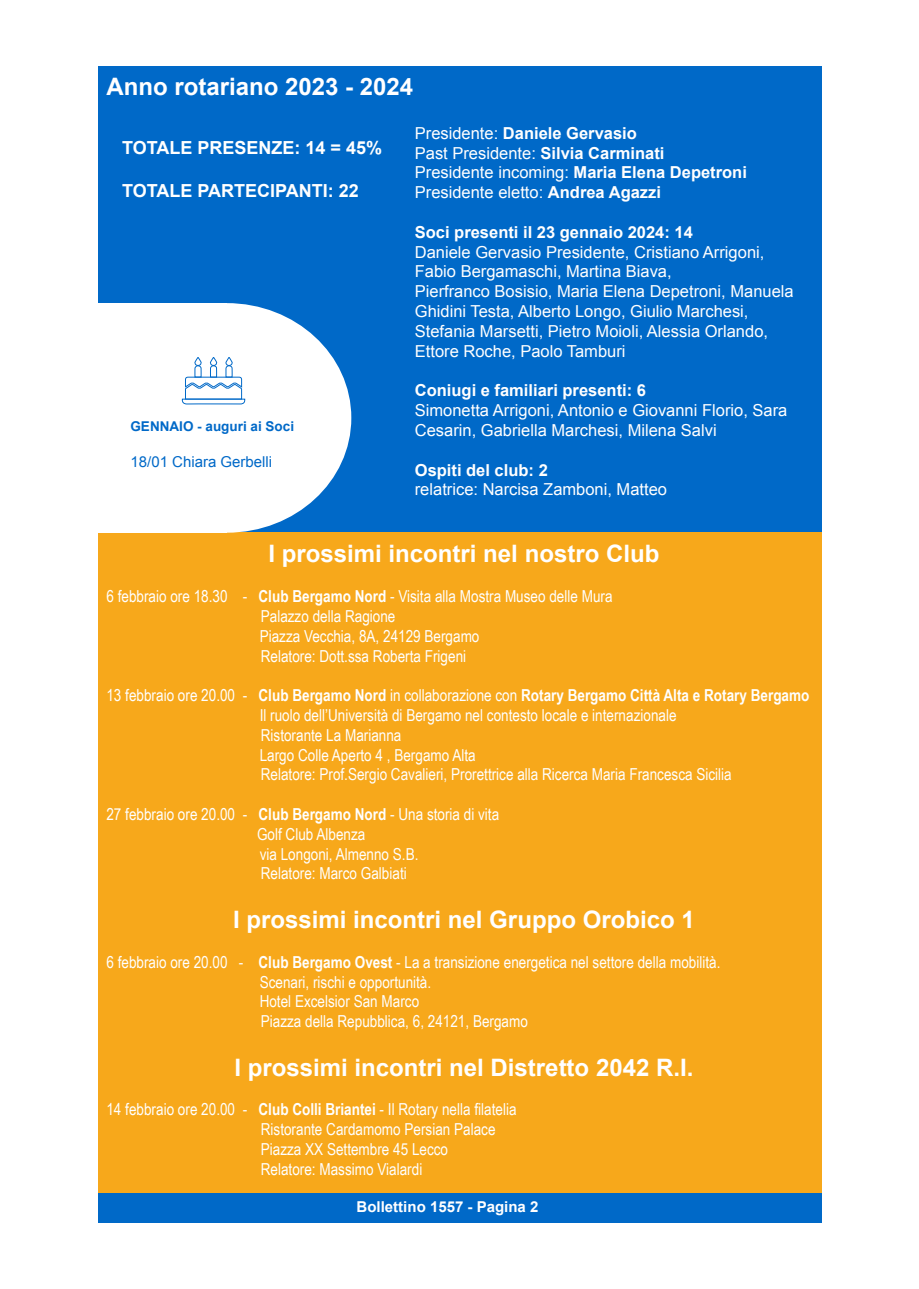
<style>
.page{position:relative;width:919px;height:1289px;background:#fff}
.page>*{position:absolute;margin:0;border:0;box-sizing:border-box;transform-origin:0 0}
.t1{font:700 24px "Arial";color:#fff}
.t2{font:700 18px "Arial";color:#fff}
.t3{font:16.5px/19.8px "Arial Narrow";color:#fff}
.t4{font:16.5px/19.8px "Arial";color:#fff}
.t5{font:700 16.5px "Arial";color:#fff}
.t6{font:700 15px "Arial";color:#fff}
.t7{font:15px "Arial";color:#0069c8}
.t8{font:700 13.5px "Arial";color:#0069c8}
.s1{font-weight:700}
</style>
<div class="page">
<div style="left:98px;top:1193px;width:723px;height:29px;background:#0069c8"></div>
<div style="left:98px;top:66px;width:723px;height:466px;background:#0069c8"></div>
<div style="left:98px;top:532px;width:723px;height:661px;background:#f7a81b"></div>
<div style="left:97px;top:303px;width:129px;height:229px;background:#fff"></div>
<div style="left:102px;top:303px;width:249px;height:229px;background:#fff;border-radius:50%"></div>
<svg style="left:182px;top:357px;width:63px;height:48px"></svg>
<h1 class="t1" style="left:106px;top:71px;width:308px">Anno rotariano 2023 - 2024</h1>
<p class="t2" style="left:122px;top:136px;width:261px">TOTALE PRESENZE: 14 = 45%</p>
<p class="t2" style="left:122px;top:179px;width:238px">TOTALE PARTECIPANTI: 22</p>
<p class="t8" style="left:130px;top:417px;width:165px">GENNAIO - auguri ai Soci</p>
<p class="t7" style="left:130px;top:452px;width:143px">18/01 Chiara Gerbelli</p>
<p class="t4" style="left:415px;top:123px;width:333px">Presidente: <span class="s1">Daniele Gervasio<br></span>Past Presidente: <span class="s1">Silvia Carminati </span>Presidente incoming: <span class="s1">Maria Elena Depetroni </span>Presidente eletto: <span class="s1">Andrea Agazzi</span></p>
<p class="t5" style="left:415px;top:221px;width:279px">Soci presenti il 23 gennaio 2024: 14</p>
<p class="t4" style="left:415px;top:242px;width:380px">Daniele Gervasio Presidente, Cristiano Arrigoni, Fabio Bergamaschi, Martina Biava,<br>Pierfranco Bosisio, Maria Elena Depetroni, Manuela Ghidini Testa, Alberto Longo, Giulio Marchesi, Stefania Marsetti, Pietro Moioli, Alessia Orlando, Ettore Roche, Paolo Tamburi</p>
<p class="t5" style="left:415px;top:379px;width:233px">Coniugi e familiari presenti: 6</p>
<p class="t4" style="left:415px;top:400px;width:374px">Simonetta Arrigoni, Antonio e Giovanni Florio, Sara<br>Cesarin, Gabriella Marchesi, Milena Salvi</p>
<p class="t5" style="left:415px;top:459px;width:134px">Ospiti del club: 2</p>
<p class="t4" style="left:415px;top:480px;width:254px">relatrice: Narcisa Zamboni, Matteo</p>
<h1 class="t1" style="left:268px;top:538px;width:392px">I prossimi incontri nel nostro Club</h1>
<p class="t3" style="left:260px;top:585px;width:354px;text-indent:-153px">6 febbraio ore 18.30 - <span class="s1">Club Bergamo Nord</span> - Visita alla Mostra Museo delle Mura Palazzo della Ragione<br>Piazza Vecchia, 8A, 24129 Bergamo<br>Relatore: Dott.ssa Roberta Frigeni</p>
<p class="t3" style="left:260px;top:684px;width:551px;text-indent:-153px">13 febbraio ore 20.00 - <span class="s1">Club Bergamo Nord</span> in collaborazione con <span class="s1">Rotary Bergamo Città Alta e Rotary Bergamo </span>Il ruolo dell’Università di Bergamo nel contesto locale e internazionale<br>Ristorante La Marianna<br>Largo Colle Aperto 4 , Bergamo Alta<br>Relatore: Prof.Sergio Cavalieri, Prorettrice alla Ricerca Maria Francesca Sicilia</p>
<p class="t3" style="left:257px;top:803px;width:244px;text-indent:-150px">27 febbraio ore 20.00 - <span class="s1">Club Bergamo Nord</span> - Una storia di vita<br>Golf Club Albenza<br>via Longoni, Almenno S.B.<br>Relatore: Marco Galbiati</p>
<h1 class="t1" style="left:233px;top:903px;width:463px">I prossimi incontri nel Gruppo Orobico 1</h1>
<p class="t3" style="left:260px;top:951px;width:462px;text-indent:-153px">6 febbraio ore 20.00 - <span class="s1">Club Bergamo Ovest</span> - La a transizione energetica nel settore della mobilità.<br>Scenari, rischi e opportunità.<br>Hotel Excelsior San Marco<br>Piazza della Repubblica, 6, 24121, Bergamo</p>
<h1 class="t1" style="left:234px;top:1051px;width:460px">I prossimi incontri nel Distretto 2042 R.I.</h1>
<p class="t3" style="left:261px;top:1098px;width:257px;text-indent:-154px">14 febbraio ore 20.00 - <span class="s1">Club Colli Briantei</span> - Il Rotary nella filatelia Ristorante Cardamomo Persian Palace Piazza XX Settembre 45 Lecco<br>Relatore: Massimo Vialardi</p>
<p class="t6" style="left:356px;top:1197px;width:183px">Bollettino 1557 - Pagina 2</p>
</div>
